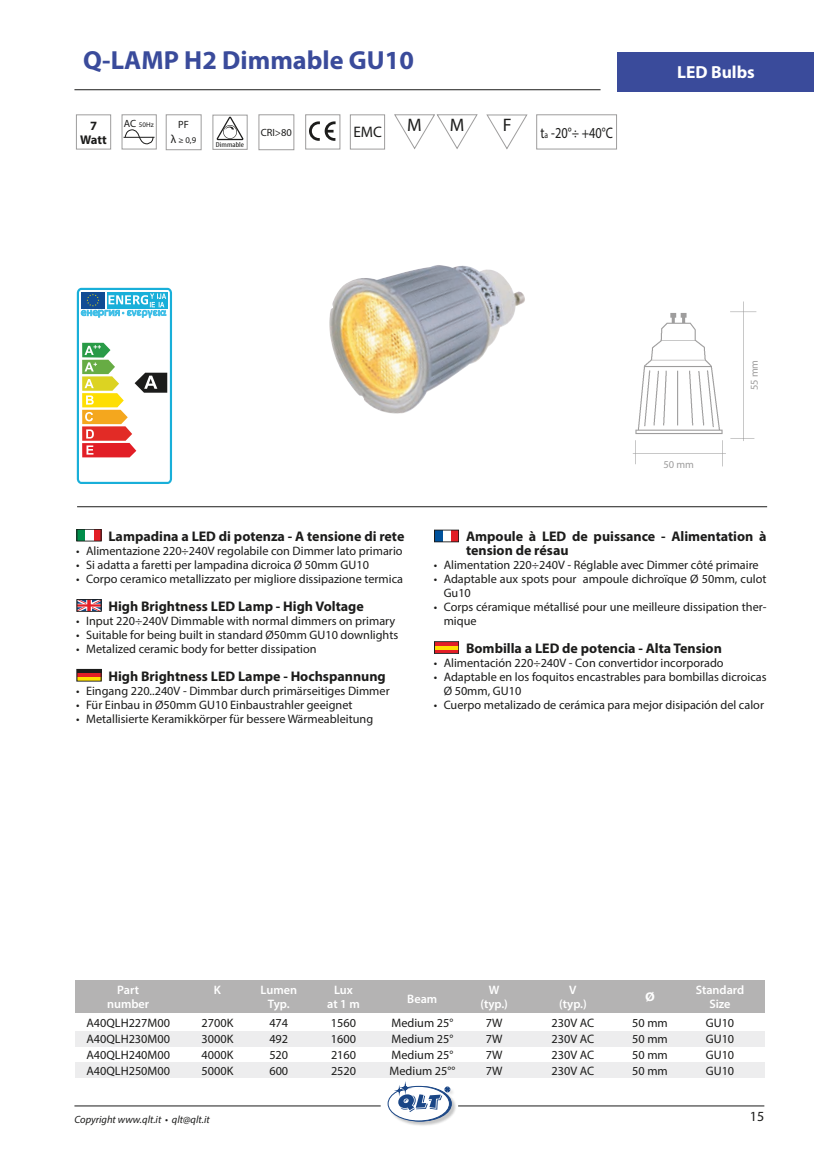
<style>
.page{position:relative;width:814px;height:1156px;background:#fff}
.page>*{position:absolute;margin:0;border:0;box-sizing:border-box;transform-origin:0 0}
.t1{font:700 26.25px "Myriad Pro";color:#3a4b9b}
.t2{font:18.2px "Myriad Pro";color:#1c1c1b}
.t3{font:700 17.5px "Myriad Pro";color:#fff}
.t4{font:600 17.5px "Myriad Pro";color:#fff}
.t5{font:15.22px "Myriad Pro";color:#1c1c1b;scale:.81 1}
.t6{font:15.22px "Myriad Pro";color:#1c1c1b}
.t7{font:700 14px/14px "Myriad Pro";color:#1c1c1b}
.t8{font:14px "Myriad Pro";color:#1c1c1b}
.t9{font:700 12.6px/13.7px "Myriad Pro";color:#1c1c1b;text-align:center}
.t10{font:12.25px/14px "Myriad Pro";color:#1c1c1b}
.t11{font:600 12.25px "Myriad Pro";color:#fff}
.t12{font:italic 10.5px "Myriad Pro";color:#1c1c1b}
.t13{font:10.5px "Myriad Pro";color:#1c1c1b}
.t14{font:10.5px "Myriad Pro";color:#9e9d9d}
.t15{font:8.75px "Myriad Pro";color:#1c1c1b}
.t16{font:condensed 7.17px "Myriad Pro";color:#1c1c1b;scale:1.22 1}
.t17{font:7px "Myriad Pro";color:#1c1c1b}
.s1{font-size:10.5px}
.s2{font-size:11.72px}
.s3{font-size:9.45px}
</style>
<div class="page">
<hr style="left:74px;top:89px;width:526px;height:1px;background:#1c1c1b">
<div style="left:389px;top:1086px;width:68px;height:41px;background:#1c1c1b;opacity:.25"></div>
<div style="left:388px;top:1086px;width:61px;height:35px;background:#fff;border-radius:50%"></div>
<div style="left:388px;top:1086px;width:61px;height:35px;border:1px solid #1a4686;border-radius:50%"></div>
<svg style="left:396px;top:1084px;width:54px;height:28px"></svg>
<hr style="left:74px;top:1105px;width:306px;height:1px;background:#1c1c1b">
<hr style="left:458px;top:1105px;width:306px;height:1px;background:#1c1c1b">
<div style="left:618px;top:52px;width:196px;height:40px;background:#3a4b9b"></div>
<svg style="left:77px;top:529px;width:24px;height:13px"></svg>
<svg style="left:77px;top:599px;width:24px;height:12px"></svg>
<svg style="left:77px;top:669px;width:24px;height:13px"></svg>
<svg style="left:434px;top:529px;width:25px;height:13px"></svg>
<hr style="left:434px;top:642px;width:25px;height:3px;background:#e31e26">
<svg style="left:436px;top:649px;width:21px;height:2px"></svg>
<svg style="left:436px;top:645px;width:21px;height:4px"></svg>
<div style="left:434px;top:642px;width:25px;height:11px;border:1px solid #1c1c1b"></div>
<hr style="left:78px;top:506px;width:688px;height:1px;background:#1c1c1b">
<div style="left:76px;top:114px;width:35px;height:36px;border:1px solid #9e9d9d"></div>
<svg style="left:309px;top:121px;width:26px;height:20px"></svg>
<div style="left:305px;top:114px;width:35px;height:35px;border:1px solid #9e9d9d"></div>
<div style="left:350px;top:114px;width:35px;height:36px;border:1px solid #9e9d9d"></div>
<div style="left:536px;top:114px;width:81px;height:35px;border:1px solid #9e9d9d"></div>
<div style="left:166px;top:114px;width:35px;height:36px;border:1px solid #9e9d9d"></div>
<svg style="left:394px;top:114px;width:84px;height:35px"></svg>
<svg style="left:486px;top:114px;width:42px;height:36px"></svg>
<div style="left:75px;top:1031px;width:690px;height:16px;background:#ededee"></div>
<div style="left:75px;top:1062px;width:690px;height:16px;background:#ededee"></div>
<div style="left:75px;top:981px;width:690px;height:32px;background:#b4b3b3"></div>
<div style="left:258px;top:114px;width:36px;height:36px;border:1px solid #9e9d9d"></div>
<div style="left:122px;top:114px;width:35px;height:35px;border:1px solid #9e9d9d"></div>
<hr style="left:124px;top:137px;width:30px;height:1px;background:#1c1c1b">
<svg style="left:125px;top:130px;width:29px;height:15px"></svg>
<img style="left:632px;top:301px;width:125px;height:166px">
<svg style="left:217px;top:117px;width:26px;height:23px"></svg>
<div style="left:212px;top:115px;width:36px;height:35px;border:1px solid #9e9d9d"></div>
<img style="left:329px;top:265px;width:196px;height:149px">
<svg style="left:77px;top:288px;width:95px;height:196px"></svg>
<h1 class="t1" style="left:83px;top:43px;width:332px">Q-LAMP H2 Dimmable GU10</h1>
<h2 class="t2" style="left:407px;top:113px;width:16px">M</h2>
<h2 class="t2" style="left:449px;top:113px;width:16px">M</h2>
<h2 class="t2" style="left:503px;top:113px;width:10px">F</h2>
<p class="t17" style="left:124px;top:120px;width:31px"><span class="s1">AC</span> 50Hz</p>
<p class="t13" style="left:178px;top:118px;width:12px">PF</p>
<p class="t15" style="left:171px;top:135px;width:27px"><span class="s2">λ</span> ≥ 0,9</p>
<p class="t9" style="left:80px;top:118px;width:28px">7<br>Watt</p>
<p class="t6" style="left:353px;top:123px;width:30px">EMC</p>
<p class="t5" style="left:540px;top:123px;width:91px">t<span class="s3">a</span> -20°÷ +40°C</p>
<p class="t13" style="left:261px;top:126px;width:33px">CRI&gt;80</p>
<p class="t16" style="left:216px;top:140px;width:25px">Dimmable</p>
<h3 class="t3" style="left:677px;top:61px;width:79px">LED Bulbs</h3>
<h3 class="t3" style="left:680px;top:61px;width:72px">BALLAST</h3>
<p class="t14" style="left:663px;top:458px;width:32px">50 mm</p>
<p class="t14" style="left:747px;top:390px;width:32px;rotate:-90deg">55 mm</p>
<p class="t7" style="left:108px;top:528px;width:297px">Lampadina a LED di potenza - A tensione di rete</p>
<p class="t10" style="left:76px;top:543px;width:328px">• Alimentazione 220÷240V regolabile con Dimmer lato primario</p>
<p class="t10" style="left:76px;top:557px;width:294px">• Si adatta a faretti per lampadina dicroica Ø 50mm GU10</p>
<p class="t10" style="left:76px;top:571px;width:328px">• Corpo ceramico metallizzato per migliore dissipazione termica</p>
<p class="t7" style="left:108px;top:598px;width:257px">High Brightness LED Lamp - High Voltage</p>
<p class="t10" style="left:76px;top:613px;width:321px">• Input 220÷240V Dimmable with normal dimmers on primary</p>
<p class="t10" style="left:76px;top:627px;width:323px">• Suitable for being built in standard Ø50mm GU10 downlights</p>
<p class="t10" style="left:76px;top:641px;width:242px">• Metalized ceramic body for better dissipation</p>
<p class="t7" style="left:108px;top:668px;width:279px">High Brightness LED Lampe - Hochspannung</p>
<p class="t10" style="left:76px;top:683px;width:315px">• Eingang 220..240V - Dimmbar durch primärseitiges Dimmer</p>
<p class="t10" style="left:76px;top:697px;width:278px">• Für Einbau in Ø50mm GU10 Einbaustrahler geeignet</p>
<p class="t10" style="left:76px;top:711px;width:298px">• Metallisierte Keramikkörper für bessere Wärmeableitung</p>
<p class="t7" style="left:466px;top:528px;width:302px">Ampoule à LED de puissance - Alimentation à tension de résau</p>
<p class="t10" style="left:434px;top:557px;width:326px">• Alimentation 220÷240V - Réglable avec Dimmer côté primaire</p>
<p class="t10" style="left:443px;top:571px;width:324px;text-indent:-10px">• Adaptable aux spots pour ampoule dichroïque Ø 50mm, culot<br>Gu10</p>
<p class="t10" style="left:443px;top:599px;width:324px;text-indent:-10px">• Corps céramique métallisé pour une meilleure dissipation ther&shy;mique</p>
<p class="t7" style="left:466px;top:640px;width:257px">Bombilla a LED de potencia - Alta Tension</p>
<p class="t10" style="left:434px;top:655px;width:291px">• Alimentación 220÷240V - Con convertidor incorporado</p>
<p class="t10" style="left:443px;top:669px;width:324px;text-indent:-10px">• Adaptable en los foquitos encastrables para bombillas dicroicas<br>Ø 50mm, GU10</p>
<p class="t10" style="left:434px;top:697px;width:332px">• Cuerpo metalizado de cerámica para mejor disipación del calor</p>
<p class="t11" style="left:695px;top:982px;width:50px">Standard</p>
<p class="t11" style="left:117px;top:982px;width:23px">Part</p>
<p class="t11" style="left:214px;top:982px;width:9px">K</p>
<p class="t11" style="left:260px;top:982px;width:38px">Lumen</p>
<p class="t11" style="left:334px;top:982px;width:20px">Lux</p>
<p class="t11" style="left:489px;top:982px;width:12px">W</p>
<p class="t11" style="left:569px;top:982px;width:9px">V</p>
<h3 class="t4" style="left:645px;top:984px;width:11px">ø</h3>
<p class="t11" style="left:407px;top:991px;width:32px">Beam</p>
<p class="t11" style="left:107px;top:996px;width:44px">number</p>
<p class="t11" style="left:268px;top:996px;width:23px">Typ.</p>
<p class="t11" style="left:327px;top:996px;width:34px">at 1 m</p>
<p class="t11" style="left:480px;top:996px;width:29px">(typ.)</p>
<p class="t11" style="left:559px;top:996px;width:29px">(typ.)</p>
<p class="t11" style="left:709px;top:996px;width:23px">Size</p>
<p class="t10" style="left:86px;top:1016px;width:85px">A40QLH227M00</p>
<p class="t10" style="left:201px;top:1016px;width:33px">2700K</p>
<p class="t10" style="left:269px;top:1016px;width:20px">474</p>
<p class="t10" style="left:331px;top:1016px;width:27px">1560</p>
<p class="t10" style="left:391px;top:1016px;width:63px">Medium 25°</p>
<p class="t10" style="left:486px;top:1016px;width:18px">7W</p>
<p class="t10" style="left:551px;top:1016px;width:44px">230V AC</p>
<p class="t10" style="left:632px;top:1016px;width:37px">50 mm</p>
<p class="t10" style="left:705px;top:1016px;width:30px">GU10</p>
<p class="t10" style="left:86px;top:1032px;width:85px">A40QLH230M00</p>
<p class="t10" style="left:202px;top:1032px;width:33px">3000K</p>
<p class="t10" style="left:269px;top:1032px;width:20px">492</p>
<p class="t10" style="left:331px;top:1032px;width:27px">1600</p>
<p class="t10" style="left:391px;top:1032px;width:63px">Medium 25°</p>
<p class="t10" style="left:486px;top:1032px;width:18px">7W</p>
<p class="t10" style="left:551px;top:1032px;width:44px">230V AC</p>
<p class="t10" style="left:632px;top:1032px;width:37px">50 mm</p>
<p class="t10" style="left:705px;top:1032px;width:30px">GU10</p>
<p class="t10" style="left:86px;top:1047px;width:85px">A40QLH240M00</p>
<p class="t10" style="left:202px;top:1047px;width:33px">4000K</p>
<p class="t10" style="left:269px;top:1047px;width:20px">520</p>
<p class="t10" style="left:331px;top:1047px;width:27px">2160</p>
<p class="t10" style="left:391px;top:1047px;width:63px">Medium 25°</p>
<p class="t10" style="left:486px;top:1047px;width:18px">7W</p>
<p class="t10" style="left:551px;top:1047px;width:44px">230V AC</p>
<p class="t10" style="left:632px;top:1047px;width:37px">50 mm</p>
<p class="t10" style="left:705px;top:1047px;width:30px">GU10</p>
<p class="t10" style="left:86px;top:1063px;width:85px">A40QLH250M00</p>
<p class="t10" style="left:202px;top:1063px;width:33px">5000K</p>
<p class="t10" style="left:269px;top:1063px;width:20px">600</p>
<p class="t10" style="left:331px;top:1063px;width:27px">2520</p>
<p class="t10" style="left:389px;top:1063px;width:67px">Medium 25°°</p>
<p class="t10" style="left:486px;top:1063px;width:18px">7W</p>
<p class="t10" style="left:551px;top:1063px;width:44px">230V AC</p>
<p class="t10" style="left:632px;top:1063px;width:37px">50 mm</p>
<p class="t10" style="left:705px;top:1063px;width:30px">GU10</p>
<p class="t12" style="left:74px;top:1113px;width:137px">Copyright www.qlt.it • qlt@qlt.it</p>
<p class="t8" style="left:750px;top:1107px;width:16px">15</p>
</div>
